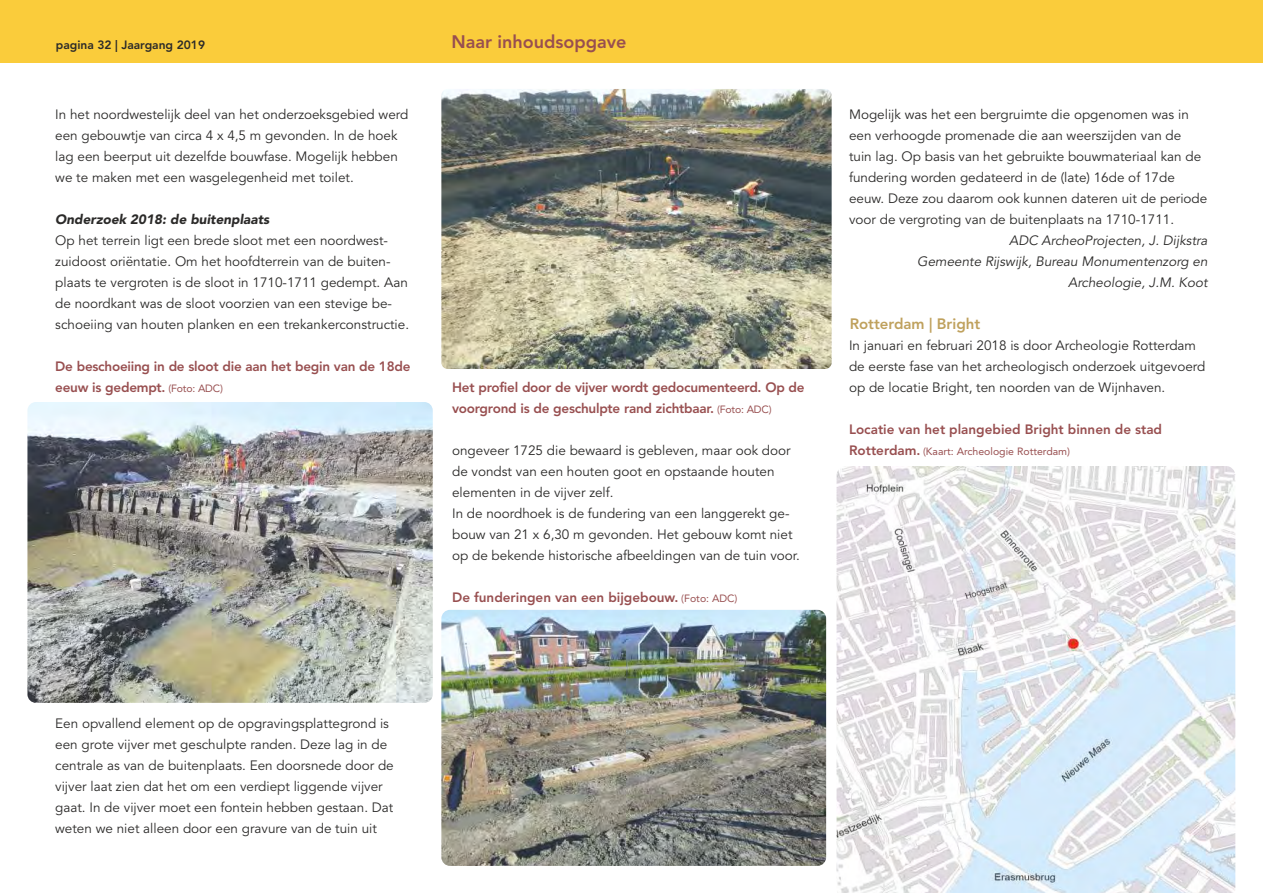
<style>
.page{position:relative;width:1263px;height:893px;background:#fff}
.page>*{position:absolute;margin:0;border:0;box-sizing:border-box;transform-origin:0 0}
.t1{font:800 18px "Avenir LT";color:#984f50}
.t2{font:800 15px "Avenir LT Std";color:#bfa15d}
.t3{font:13.5px/21px "Avenir LT";color:#2b2a29}
.t4{font:800 13.5px/21px "Avenir";letter-spacing:-.02em;color:#984f50}
.t5{font:italic 13.5px/21px "Avenir LT";color:#2b2a29;text-align:right}
.t6{font:800 13.5px "Avenir";color:#984f50}
.t7{font:italic 900 13.5px "Avenir LT Std";color:#2b2a29}
.t8{font:800 12px "Avenir";color:#2b2a29}
.t9{font:10.5px "Avenir";color:#984f50}
.s1{font-weight:400;font-size:10.5px}
.s2{font-weight:800;font-size:13.5px}
</style>
<div class="page">
<div style="left:0;top:0;width:1263px;height:62px;background:#facc3b"></div>
<img style="left:27px;top:402px;width:406px;height:301px;border-radius:8px">
<img style="left:441px;top:89px;width:391px;height:280px;border-radius:6px">
<img style="left:441px;top:610px;width:385px;height:256px;border-radius:9px">
<img style="left:836px;top:466px;width:399px;height:427px">
<p class="t8" style="left:56px;top:40px;width:151px">pagina 32 | Jaargang 2019</p>
<p class="t3" style="left:55px;top:105px;width:355px">In het noordwestelijk deel van het onderzoeksgebied werd een gebouwtje van circa 4 x 4,5 m gevonden. In de hoek lag een beerput uit dezelfde bouwfase. Mogelijk hebben we te maken met een wasgelegenheid met toilet.</p>
<p class="t7" style="left:55px;top:214px;width:216px">Onderzoek 2018: de buitenplaats</p>
<p class="t3" style="left:55px;top:231px;width:355px">Op het terrein ligt een brede sloot met een noordwest&shy;zuidoost oriëntatie. Om het hoofdterrein van de buiten&shy;plaats te vergroten is de sloot in 1710-1711 gedempt. Aan de noordkant was de sloot voorzien van een stevige be&shy;schoeiing van houten planken en een trekankerconstructie.</p>
<p class="t4" style="left:55px;top:357px;width:357px">De beschoeiing in de sloot die aan het begin van de 18de eeuw is gedempt. <span class="s1">(Foto: ADC)</span></p>
<h1 class="t1" style="left:451px;top:35px;width:176px">Naar inhoudsopgave</h1>
<p class="t4" style="left:452px;top:378px;width:354px">Het profiel door de vijver wordt gedocumenteerd. Op de voorgrond is de geschulpte rand zichtbaar. <span class="s1">(Foto: ADC)</span></p>
<p class="t3" style="left:452px;top:441px;width:349px">ongeveer 1725 die bewaard is gebleven, maar ook door de vondst van een houten goot en opstaande houten elementen in de vijver zelf.<br>In de noordhoek is de fundering van een langgerekt ge&shy;bouw van 21 x 6,30 m gevonden. Het gebouw komt niet op de bekende historische afbeeldingen van de tuin voor.</p>
<p class="t6" style="left:452px;top:592px;width:287px">De funderingen van een bijgebouw. <span class="s1">(Foto: ADC)</span></p>
<p class="t3" style="left:55px;top:714px;width:340px">Een opvallend element op de opgravingsplattegrond is een grote vijver met geschulpte randen. Deze lag in de centrale as van de buitenplaats. Een doorsnede door de vijver laat zien dat het om een verdiept liggende vijver gaat. In de vijver moet een fontein hebben gestaan. Dat weten we niet alleen door een gravure van de tuin uit</p>
<p class="t3" style="left:849px;top:105px;width:360px">Mogelijk was het een bergruimte die opgenomen was in een verhoogde promenade die aan weerszijden van de tuin lag. Op basis van het gebruikte bouwmateriaal kan de fundering worden gedateerd in de (late) 16de of 17de eeuw. Deze zou daarom ook kunnen dateren uit de periode voor de vergroting van de buitenplaats na 1710-1711.</p>
<p class="t5" style="left:917px;top:231px;width:292px">ADC ArcheoProjecten, J. Dijkstra<br>Gemeente Rijswijk, Bureau Monumentenzorg en<br>Archeologie, J.M. Koot</p>
<p class="t2" style="left:850px;top:317px;width:132px">Rotterdam | Bright</p>
<p class="t3" style="left:849px;top:336px;width:358px">In januari en februari 2018 is door Archeologie Rotterdam de eerste fase van het archeologisch onderzoek uitgevoerd op de locatie Bright, ten noorden van de Wijnhaven.</p>
<p class="t6" style="left:849px;top:424px;width:315px">Locatie van het plangebied Bright binnen de stad</p>
<p class="t9" style="left:849px;top:447px;width:223px"><span class="s2">Rotterdam.</span> (Kaart: Archeologie Rotterdam)</p>
</div>
